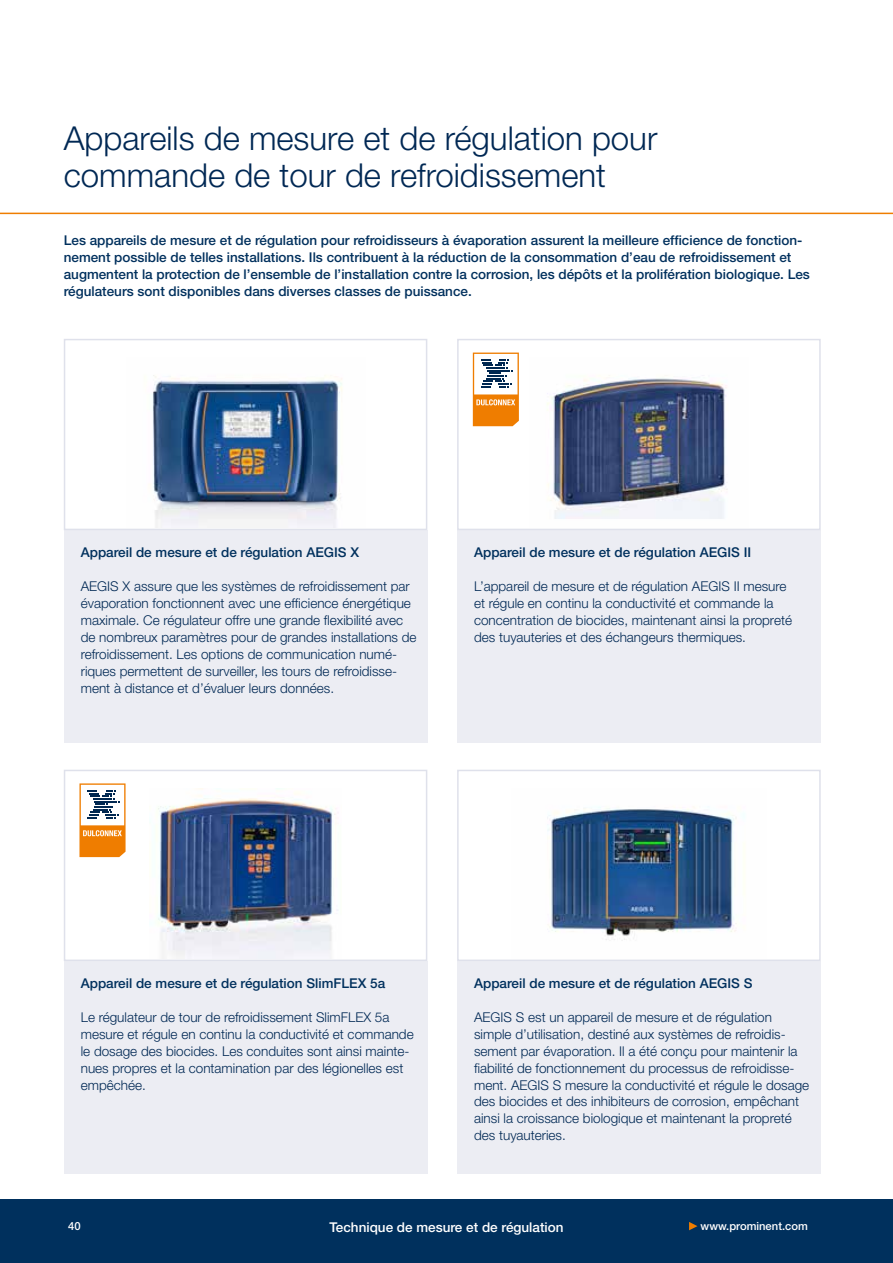
<style>
.page{position:relative;width:893px;height:1263px;background:#fff}
.page>*{position:absolute;margin:0;border:0;box-sizing:border-box;transform-origin:0 0}
.t1{font:300 33px/37.5px "Helvetica Neue LT Pro";color:#002854}
.t2{font:300 13.5px/17px "Helvetica Neue LT Pro";color:#002854}
.t3{font:500 13.5px/17px "Helvetica Neue LT Pro";color:#00305d}
.t4{font:500 13.5px "Helvetica Neue LT Pro";color:#fff}
.t5{font:500 11.25px "Helvetica Neue LT Pro";color:#fff}
</style>
<div class="page">
<div style="left:0;top:1199px;width:893px;height:64px;background:#00305d"></div>
<hr style="left:0;top:213px;width:893px;height:1px;background:#ef7d00">
<svg style="left:689px;top:1222px;width:8px;height:8px"></svg>
<div style="left:64px;top:530px;width:363px;height:213px;background:#ecedf3"></div>
<img style="left:152px;top:375px;width:190px;height:152px">
<div style="left:64px;top:339px;width:363px;height:191px;border:2px solid #dfe1eb"></div>
<div style="left:457px;top:530px;width:364px;height:213px;background:#ecedf3"></div>
<img style="left:547px;top:375px;width:181px;height:144px">
<div style="left:457px;top:339px;width:364px;height:191px;border:2px solid #dfe1eb"></div>
<svg style="left:473px;top:353px;width:46px;height:73px"></svg>
<div style="left:64px;top:961px;width:363px;height:213px;background:#ecedf3"></div>
<img style="left:158px;top:788px;width:181px;height:170px">
<div style="left:64px;top:770px;width:363px;height:191px;border:2px solid #dfe1eb"></div>
<svg style="left:79px;top:783px;width:47px;height:74px"></svg>
<div style="left:457px;top:961px;width:364px;height:213px;background:#ecedf3"></div>
<img style="left:547px;top:806px;width:197px;height:135px">
<div style="left:457px;top:770px;width:364px;height:191px;border:2px solid #dfe1eb"></div>
<h1 class="t1" style="left:64px;top:118px;width:595px">Appareils de mesure et de régulation pour commande de tour de refroidissement</h1>
<p class="t3" style="left:64px;top:232px;width:748px">Les appareils de mesure et de régulation pour refroidisseurs à évaporation assurent la meilleure efficience de fonction&shy;nement possible de telles installations. Ils contribuent à la réduction de la consommation d’eau de refroidissement et augmentent la protection de l’ensemble de l’installation contre la corrosion, les dépôts et la prolifération biologique. Les régulateurs sont disponibles dans diverses classes de puissance.</p>
<p class="t3" style="left:81px;top:543px;width:280px">Appareil de mesure et de régulation AEGIS X</p>
<p class="t2" style="left:81px;top:577px;width:337px">AEGIS X assure que les systèmes de refroidissement par évaporation fonctionnent avec une efficience énergétique maximale. Ce régulateur offre une grande flexibilité avec de nombreux paramètres pour de grandes installations de refroidissement. Les options de communication numé&shy;riques permettent de surveiller, les tours de refroidisse&shy;ment à distance et d’évaluer leurs données.</p>
<p class="t3" style="left:474px;top:543px;width:279px">Appareil de mesure et de régulation AEGIS II</p>
<p class="t2" style="left:474px;top:577px;width:319px">L’appareil de mesure et de régulation AEGIS II mesure et régule en continu la conductivité et commande la concentration de biocides, maintenant ainsi la propreté des tuyauteries et des échangeurs thermiques.</p>
<p class="t3" style="left:81px;top:974px;width:306px">Appareil de mesure et de régulation SlimFLEX 5a</p>
<p class="t2" style="left:81px;top:1008px;width:334px">Le régulateur de tour de refroidissement SlimFLEX 5a mesure et régule en continu la conductivité et commande le dosage des biocides. Les conduites sont ainsi mainte&shy;nues propres et la contamination par des légionelles est empêchée.</p>
<p class="t3" style="left:474px;top:974px;width:280px">Appareil de mesure et de régulation AEGIS S</p>
<p class="t2" style="left:474px;top:1008px;width:337px">AEGIS S est un appareil de mesure et de régulation simple d’utilisation, destiné aux systèmes de refroidis&shy;sement par évaporation. Il a été conçu pour maintenir la fiabilité de fonctionnement du processus de refroidisse&shy;ment. AEGIS S mesure la conductivité et régule le dosage des biocides et des inhibiteurs de corrosion, empêchant ainsi la croissance biologique et maintenant la propreté des tuyauteries.</p>
<p class="t4" style="left:329px;top:1218px;width:236px">Technique de mesure et de régulation</p>
<p class="t5" style="left:68px;top:1219px;width:14px">40</p>
<p class="t5" style="left:701px;top:1219px;width:109px">www.prominent.com</p>
</div>
